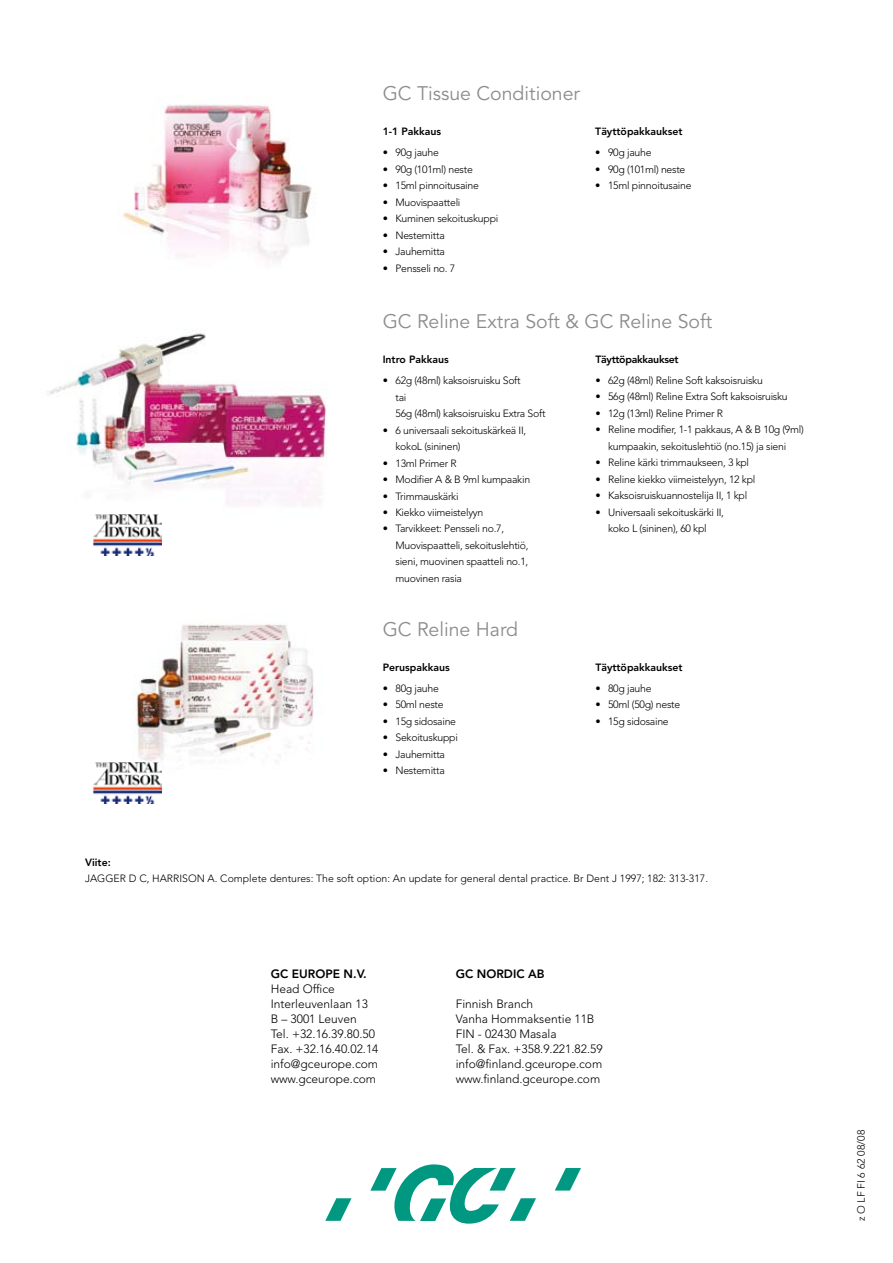
<style>
.page{position:relative;width:893px;height:1263px;background:#fff}
.page>*{position:absolute;margin:0;border:0;box-sizing:border-box;transform-origin:0 0}
.t1{font:19.5px "Avenir";color:#8c8c8c}
.t2{font:300 12px/15px "Avenir";color:#000}
.t3{font:800 12px "Avenir";color:#000}
.t4{font:300 10.5px/16.5px "Avenir";letter-spacing:-.025em;color:#000}
.t5{font:300 10.5px "Avenir";color:#000}
.t6{font:800 10.5px "Avenir";color:#000}
.t7{font:800 10.5px "Avenir";letter-spacing:-.025em;color:#000}
</style>
<div class="page">
<svg style="left:555px;top:1168px;width:26px;height:22px"></svg>
<svg style="left:370px;top:1164px;width:166px;height:60px"></svg>
<svg style="left:325px;top:1198px;width:27px;height:23px"></svg>
<img style="left:136px;top:624px;width:178px;height:171px">
<img style="left:49px;top:333px;width:278px;height:192px">
<img style="left:122px;top:105px;width:190px;height:155px">
<img style="left:94px;top:514px;width:67px;height:42px">
<img style="left:94px;top:762px;width:67px;height:42px">
<h1 class="t1" style="left:383px;top:82px;width:199px">GC Tissue Conditioner</h1>
<p class="t6" style="left:383px;top:126px;width:60px">1-1 Pakkaus</p>
<p class="t4" style="left:383px;top:144px;width:58px">• 90g jauhe</p>
<p class="t4" style="left:383px;top:161px;width:92px">• 90g (101ml) neste</p>
<p class="t4" style="left:383px;top:177px;width:98px">• 15ml pinnoitusaine</p>
<p class="t4" style="left:383px;top:194px;width:79px">• Muovispaatteli</p>
<p class="t4" style="left:383px;top:210px;width:117px">• Kuminen sekoituskuppi</p>
<p class="t4" style="left:383px;top:227px;width:64px">• Nestemitta</p>
<p class="t4" style="left:383px;top:243px;width:64px">• Jauhemitta</p>
<p class="t4" style="left:383px;top:260px;width:74px">• Pensseli no. 7</p>
<p class="t6" style="left:595px;top:126px;width:89px">Täyttöpakkaukset</p>
<p class="t4" style="left:595px;top:144px;width:58px">• 90g jauhe</p>
<p class="t4" style="left:595px;top:161px;width:92px">• 90g (101ml) neste</p>
<p class="t4" style="left:595px;top:177px;width:98px">• 15ml pinnoitusaine</p>
<h1 class="t1" style="left:383px;top:310px;width:331px">GC Reline Extra Soft &amp; GC Reline Soft</h1>
<p class="t6" style="left:383px;top:353px;width:68px">Intro Pakkaus</p>
<p class="t4" style="left:395px;top:372px;width:152px;text-indent:-13px">• 62g (48ml) kaksoisruisku Soft<br>tai<br>56g (48ml) kaksoisruisku Extra Soft</p>
<p class="t4" style="left:395px;top:422px;width:132px;text-indent:-13px">• 6 universaali sekoituskärkeä II, kokoL (sininen)</p>
<p class="t4" style="left:383px;top:455px;width:76px">• 13ml Primer R</p>
<p class="t4" style="left:383px;top:471px;width:149px">• Modifier A &amp; B 9ml kumpaakin</p>
<p class="t4" style="left:383px;top:488px;width:77px">• Trimmauskärki</p>
<p class="t4" style="left:383px;top:504px;width:102px">• Kiekko viimeistelyyn</p>
<p class="t4" style="left:395px;top:521px;width:135px;text-indent:-13px">• Tarvikkeet: Pensseli no.7,<br>Muovispaatteli, sekoituslehtiö, sieni, muovinen spaatteli no.1, muovinen rasia</p>
<h1 class="t1" style="left:383px;top:618px;width:137px">GC Reline Hard</h1>
<p class="t6" style="left:383px;top:661px;width:69px">Peruspakkaus</p>
<p class="t4" style="left:383px;top:680px;width:58px">• 80g jauhe</p>
<p class="t4" style="left:383px;top:696px;width:62px">• 50ml neste</p>
<p class="t4" style="left:383px;top:713px;width:75px">• 15g sidosaine</p>
<p class="t4" style="left:383px;top:729px;width:77px">• Sekoituskuppi</p>
<p class="t4" style="left:383px;top:746px;width:64px">• Jauhemitta</p>
<p class="t4" style="left:383px;top:762px;width:64px">• Nestemitta</p>
<p class="t7" style="left:595px;top:353px;width:85px">Täyttöpakkaukset</p>
<p class="t4" style="left:595px;top:372px;width:169px">• 62g (48ml) Reline Soft kaksoisruisku</p>
<p class="t4" style="left:595px;top:389px;width:194px">• 56g (48ml) Reline Extra Soft kaksoisruisku</p>
<p class="t4" style="left:595px;top:405px;width:129px">• 12g (13ml) Reline Primer R</p>
<p class="t4" style="left:595px;top:422px;width:210px;text-align:center">• Reline modifier, 1-1 pakkaus, A &amp; B 10g (9ml) kumpaakin, sekoituslehtiö (no.15) ja sieni</p>
<p class="t4" style="left:595px;top:455px;width:155px">• Reline kärki trimmaukseen, 3 kpl</p>
<p class="t4" style="left:595px;top:471px;width:162px">• Reline kiekko viimeistelyyn, 12 kpl</p>
<p class="t4" style="left:595px;top:488px;width:153px">• Kaksoisruiskuannostelija II, 1 kpl</p>
<p class="t4" style="left:595px;top:504px;width:130px;text-align:center">• Universaali sekoituskärki II, koko L (sininen), 60 kpl</p>
<p class="t6" style="left:595px;top:661px;width:89px">Täyttöpakkaukset</p>
<p class="t4" style="left:595px;top:680px;width:58px">• 80g jauhe</p>
<p class="t4" style="left:595px;top:696px;width:86px">• 50ml (50g) neste</p>
<p class="t4" style="left:595px;top:713px;width:75px">• 15g sidosaine</p>
<p class="t6" style="left:85px;top:856px;width:27px">Viite:</p>
<p class="t5" style="left:85px;top:872px;width:624px">JAGGER D C, HARRISON A. Complete dentures: The soft option: An update for general dental practice. Br Dent J 1997; 182: 313-317.</p>
<p class="t3" style="left:271px;top:967px;width:97px">GC EUROPE N.V.</p>
<p class="t2" style="left:271px;top:981px;width:109px">Head Office<br>Interleuvenlaan 13<br>B – 3001 Leuven<br>Tel. +32.16.39.80.50<br>Fax. +32.16.40.02.14 info@gceurope.com www.gceurope.com</p>
<p class="t3" style="left:456px;top:967px;width:90px">GC NORDIC AB</p>
<p class="t2" style="left:456px;top:996px;width:148px">Finnish Branch<br>Vanha Hommaksentie 11B<br>FIN - 02430 Masala<br>Tel. &amp; Fax. +358.9.221.82.59 info@finland.gceurope.com www.finland.gceurope.com</p>
<p class="t4" style="left:853px;top:1221px;width:93px;rotate:-90deg">z O LF FI 6 62 08/08</p>
</div>
